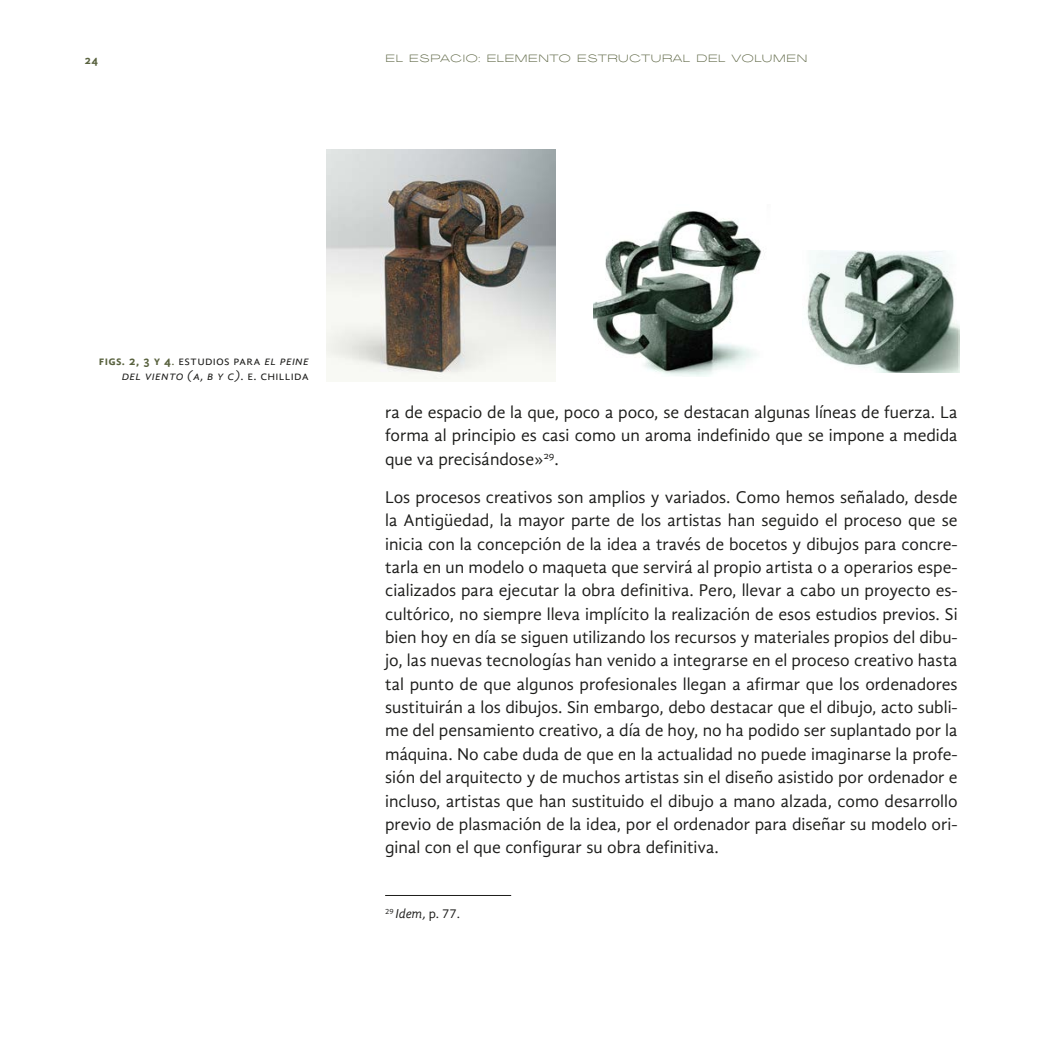
<style>
.page{position:relative;width:1042px;height:1042px;background:#fff}
.page>*{position:absolute;margin:0;border:0;box-sizing:border-box;transform-origin:0 0}
.CUERPO_DE_TEXTO{font:17.5px/23.4px "Gandhi Sans";letter-spacing:-.015em;color:#1d1d1b;text-align:justify}
.NOTA_AL_PIE{font:italic 13.3px "Gandhi Sans";color:#1d1d1b}
.PIE_DE_FOTO{font:12.6px "Gandhi Sans";letter-spacing:.02em;color:#1d1d1b}
.PIE_DE_FOTO-2{font:italic 12.6px "Gandhi Sans";letter-spacing:.02em;color:#1d1d1b}
.t1{font:700 12.25px "Gandhi Sans";color:#59623f}
.t2{font:10.5px "Agrandir Oversized Light F2";color:#59623f}
.s1{font-weight:700;color:#59623f}
.s2{color:#59623f}
.s3{font-style:italic}
.s4{font-style:normal}
</style>
<div class="page">
<hr style="left:385px;top:895px;width:126px;height:1px;background:#1d1d1b">
<img style="left:326px;top:149px;width:229px;height:232px">
<img style="left:593px;top:211px;width:169px;height:166px">
<img style="left:807px;top:251px;width:152px;height:121px">
<p class="t1" style="left:84px;top:53px;width:15px">24</p>
<p class="t2" style="left:385px;top:52px;width:424px">EL ESPACIO: ELEMENTO ESTRUCTURAL DEL VOLUMEN</p>
<p class="PIE_DE_FOTO" style="left:99px;top:353px;width:211px"><span class="s1">figs. 2, 3 y 4</span><span class="s2">.</span> estudios para <span class="s3">el peine</span></p>
<p class="PIE_DE_FOTO-2" style="left:122px;top:369px;width:189px">del viento (a, b y c)<span class="s4">. e. chillida</span></p>
<p class="CUERPO_DE_TEXTO" style="left:385px;top:400px;width:574px">ra de espacio de la que, poco a poco, se destacan algunas líneas de fuerza. La forma al principio es casi como un aroma indefinido que se impone a medida que va precisándose»<sup>29</sup>.</p>
<p class="CUERPO_DE_TEXTO" style="left:385px;top:485px;width:574px">Los procesos creativos son amplios y variados. Como hemos señalado, desde la Antigüedad, la mayor parte de los artistas han seguido el proceso que se inicia con la concepción de la idea a través de bocetos y dibujos para concre&shy;tarla en un modelo o maqueta que servirá al propio artista o a operarios espe&shy;cializados para ejecutar la obra definitiva. Pero, llevar a cabo un proyecto es&shy;cultórico, no siempre lleva implícito la realización de esos estudios previos. Si bien hoy en día se siguen utilizando los recursos y materiales propios del dibu&shy;jo, las nuevas tecnologías han venido a integrarse en el proceso creativo hasta tal punto de que algunos profesionales llegan a afirmar que los ordenadores sustituirán a los dibujos. Sin embargo, debo destacar que el dibujo, acto subli&shy;me del pensamiento creativo, a día de hoy, no ha podido ser suplantado por la máquina. No cabe duda de que en la actualidad no puede imaginarse la profe&shy;sión del arquitecto y de muchos artistas sin el diseño asistido por ordenador e incluso, artistas que han sustituido el dibujo a mano alzada, como desarrollo previo de plasmación de la idea, por el ordenador para diseñar su modelo ori&shy;ginal con el que configurar su obra definitiva.</p>
<p class="NOTA_AL_PIE" style="left:385px;top:906px;width:77px"><sup>29</sup> Idem, <span class="s4">p. 77.</span></p>
</div>
